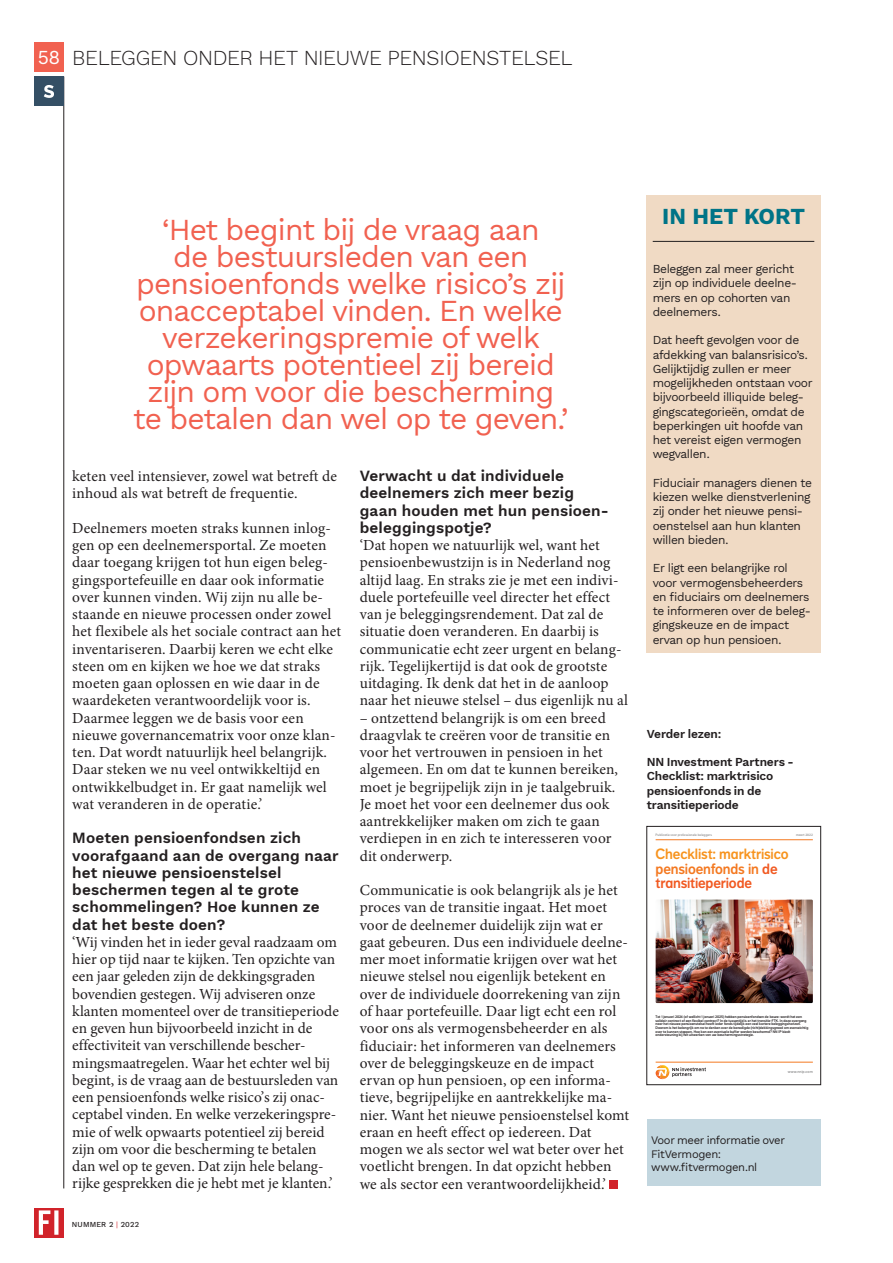
<style>
.page{position:relative;width:893px;height:1263px;background:#fff}
.page>*{position:absolute;margin:0;border:0;box-sizing:border-box;transform-origin:0 0}
.t1{font:30px/27px "Work Sans";letter-spacing:-.03em;color:#f16150;text-align:center}
.t2{font:700 22.5px "Work Sans";color:#007487}
.t3{font:300 21px "Work Sans";letter-spacing:-.015em;color:#231f20}
.t4{font:15.3px/17.2px "Minion Pro";letter-spacing:.005em;color:#231f20}
.t5{font:600 15.3px/17.2px "Work Sans";letter-spacing:.01em;color:#231f20}
.t6{font:14.85px/14.9px "NN Dagny Display";letter-spacing:-.01em;color:#f7931d}
.t7{font:12px/14.2px "Work Sans";letter-spacing:-.03em;color:#231f20}
.t8{font:600 12px/14.2px "Work Sans";letter-spacing:-.015em;color:#231f20}
.t9{font:11.25px/13.5px "Work Sans";letter-spacing:-.035em;color:#231f20}
.t10{font:500 7.5px "Work Sans";letter-spacing:.02em;color:#231f20}
.t11{font:4.05px "NN Dagny Display";color:#99999a}
.t12{font:3.75px/3.8px "NN Dagny Display";color:#231f20}
.t13{font:3.45px "NN Dagny Display";letter-spacing:.005em;color:#99999a}
.s1{font-weight:400;font-size:19.5px;color:#fff}
.s2{font-weight:400;color:#d1232a}
.s3{color:#f47921}
.s4{color:#f15921}
</style>
<div class="page">
<div style="left:647px;top:1119px;width:174px;height:67px;background:#c2d6df"></div>
<svg style="left:34px;top:1208px;width:30px;height:29px"></svg>
<svg style="left:39px;top:1210px;width:19px;height:25px"></svg>
<div style="left:609px;top:1180px;width:9px;height:8px;background:#d1232a"></div>
<hr style="left:64px;top:77px;width:1px;height:1111px;background:#231f20">
<div style="left:646px;top:195px;width:175px;height:457px;background:#f0dac4"></div>
<hr style="left:653px;top:241px;width:161px;height:1px;background:#231f20">
<div style="left:34px;top:77px;width:30px;height:29px;background:#344f65"></div>
<svg style="left:44px;top:85px;width:10px;height:13px"></svg>
<svg style="left:656px;top:1065px;width:50px;height:14px"></svg>
<hr style="left:656px;top:1062px;width:157px;height:1px;background:#f47921">
<hr style="left:656px;top:839px;width:157px;height:1px;background:#f47921">
<img style="left:656px;top:899px;width:157px;height:104px">
<div style="left:646px;top:826px;width:175px;height:259px;border:1px solid #231f20"></div>
<div style="left:34px;top:43px;width:30px;height:29px;background:#f16150"></div>
<h3 class="t3" style="left:37px;top:42px;width:536px"><span class="s1">58</span> BELEGGEN ONDER HET NIEUWE PENSIOENSTELSEL</h3>
<p class="t1" style="left:133px;top:215px;width:437px">‘Het begint bij de vraag aan<br>de bestuursleden van een pensioenfonds welke risico’s zij onacceptabel vinden. En welke verzekeringspremie of welk opwaarts potentieel zij bereid zijn om voor die bescherming te betalen dan wel op te geven.’</p>
<p class="t4" style="left:72px;top:468px;width:266px">keten veel intensiever, zowel wat betreft de inhoud als wat betreft de frequentie.</p>
<p class="t4" style="left:72px;top:519px;width:270px">Deelnemers moeten straks kunnen inlog&shy;gen op een deelnemersportal. Ze moeten daar toegang krijgen tot hun eigen beleg&shy;gingsportefeuille en daar ook informatie over kunnen vinden. Wij zijn nu alle be&shy;staande en nieuwe processen onder zowel het flexibele als het sociale contract aan het inventariseren. Daarbij keren we echt elke steen om en kijken we hoe we dat straks moeten gaan oplossen en wie daar in de waardeketen verantwoordelijk voor is.<br>Daarmee leggen we de basis voor een nieuwe governancematrix voor onze klan&shy;ten. Dat wordt natuurlijk heel belangrijk.<br>Daar steken we nu veel ontwikkeltijd en ontwikkelbudget in. Er gaat namelijk wel wat veranderen in de operatie.’</p>
<p class="t5" style="left:72px;top:829px;width:268px">Moeten pensioenfondsen zich voorafgaand aan de overgang naar het nieuwe pensioenstelsel beschermen tegen al te grote schommelingen? Hoe kunnen ze dat het beste doen?</p>
<p class="t4" style="left:72px;top:933px;width:268px">‘Wij vinden het in ieder geval raadzaam om hier op tijd naar te kijken. Ten opzichte van een jaar geleden zijn de dekkingsgraden bovendien gestegen. Wij adviseren onze klanten momenteel over de transitieperiode en geven hun bijvoorbeeld inzicht in de effectiviteit van verschillende bescher&shy;mingsmaatregelen. Waar het echter wel bij begint, is de vraag aan de bestuursleden van een pensioenfonds welke risico’s zij onac&shy;ceptabel vinden. En welke verzekeringspre&shy;mie of welk opwaarts potentieel zij bereid zijn om voor die bescherming te betalen dan wel op te geven. Dat zijn hele belang&shy;rijke gesprekken die je hebt met je klanten.’</p>
<p class="t10" style="left:72px;top:1219px;width:69px">NUMMER 2 <span class="s2">|</span> 2022</p>
<p class="t5" style="left:360px;top:467px;width:251px">Verwacht u dat individuele deelnemers zich meer bezig gaan houden met hun pensioen&shy;beleggingspotje?</p>
<p class="t4" style="left:360px;top:537px;width:270px">‘Dat hopen we natuurlijk wel, want het pensioenbewustzijn is in Nederland nog altijd laag. En straks zie je met een indivi&shy;duele portefeuille veel directer het effect van je beleggingsrendement. Dat zal de situatie doen veranderen. En daarbij is communicatie echt zeer urgent en belang&shy;rijk. Tegelijkertijd is dat ook de grootste uitdaging. Ik denk dat het in de aanloop naar het nieuwe stelsel – dus eigenlijk nu al</p>
<p class="t4" style="left:360px;top:709px;width:260px">– ontzettend belangrijk is om een breed draagvlak te creëren voor de transitie en voor het vertrouwen in pensioen in het algemeen. En om dat te kunnen bereiken, moet je begrijpelijk zijn in je taalgebruik.<br>Je moet het voor een deelnemer dus ook aantrekkelijker maken om zich te gaan verdiepen in en zich te interesseren voor dit onderwerp.</p>
<p class="t4" style="left:360px;top:882px;width:271px">Communicatie is ook belangrijk als je het proces van de transitie ingaat. Het moet voor de deelnemer duidelijk zijn wat er gaat gebeuren. Dus een individuele deelne&shy;mer moet informatie krijgen over wat het nieuwe stelsel nou eigenlijk betekent en over de individuele doorrekening van zijn of haar portefeuille. Daar ligt echt een rol voor ons als vermogensbeheerder en als fiduciair: het informeren van deelnemers over de beleggingskeuze en de impact ervan op hun pensioen, op een informa&shy;tieve, begrijpelijke en aantrekkelijke ma&shy;nier. Want het nieuwe pensioenstelsel komt eraan en heeft effect op iedereen. Dat mogen we als sector wel wat beter over het voetlicht brengen. In dat opzicht hebben we als sector een verantwoordelijkheid.’</p>
<h2 class="t2" style="left:662px;top:200px;width:144px">IN HET KORT</h2>
<p class="t7" style="left:653px;top:261px;width:146px">Beleggen zal meer gericht zijn op individuele deelne&shy;mers en op cohorten van deelnemers.</p>
<p class="t7" style="left:653px;top:333px;width:161px">Dat heeft gevolgen voor de afdekking van balansrisico’s.<br>Gelijktijdig zullen er meer mogelijkheden ontstaan voor bijvoorbeeld illiquide beleg&shy;gingscategorieën, omdat de beperkingen uit hoofde van het vereist eigen vermogen wegvallen.</p>
<p class="t7" style="left:653px;top:475px;width:161px">Fiduciair managers dienen te kiezen welke dienstverlening zij onder het nieuwe pensi&shy;oenstelsel aan hun klanten willen bieden.</p>
<p class="t7" style="left:653px;top:561px;width:160px">Er ligt een belangrijke rol voor vermogensbeheerders en fiduciairs om deelnemers te informeren over de beleg&shy;gingskeuze en de impact ervan op hun pensioen.</p>
<p class="t8" style="left:647px;top:726px;width:76px">Verder lezen:</p>
<p class="t8" style="left:647px;top:754px;width:149px">NN Investment Partners -<br>Checklist: marktrisico pensioenfonds in de transitieperiode</p>
<p class="t13" style="left:656px;top:832px;width:58px">Publicatie voor professionele beleggers</p>
<p class="t13" style="left:796px;top:832px;width:18px">maart 2022</p>
<p class="t6" style="left:656px;top:846px;width:134px">Checklist: marktrisico <span class="s3">pensioenfonds in</span> <span class="s4">de transitieperiode</span></p>
<p class="t12" style="left:656px;top:1015px;width:154px">Tot 1 januari 2024 (of wellicht 1 januari 2025) hebben pensioenfondsen de keuze: wordt het een solidair contract of een flexibel contract? In de tussentijd is er het transitie-FTK. In deze overgang naar het nieuwe pensioenstelsel heeft ieder fonds tijdelijk een veel kortere beleggingshorizon.<br>Daarom is het belangrijk om na te denken over de benodigde (richt)dekkingsgraad om evenwichtig over te kunnen stappen. Hoe kan een eventuele buffer worden beschermd? NN IP biedt ondersteuning bij het uitwerken van uw beschermingsstrategie.</p>
<p class="t11" style="left:788px;top:1070px;width:27px">www.nnip.com</p>
<p class="t9" style="left:651px;top:1133px;width:135px">Voor meer informatie over<br>FitVermogen: www.fitvermogen.nl</p>
</div>
